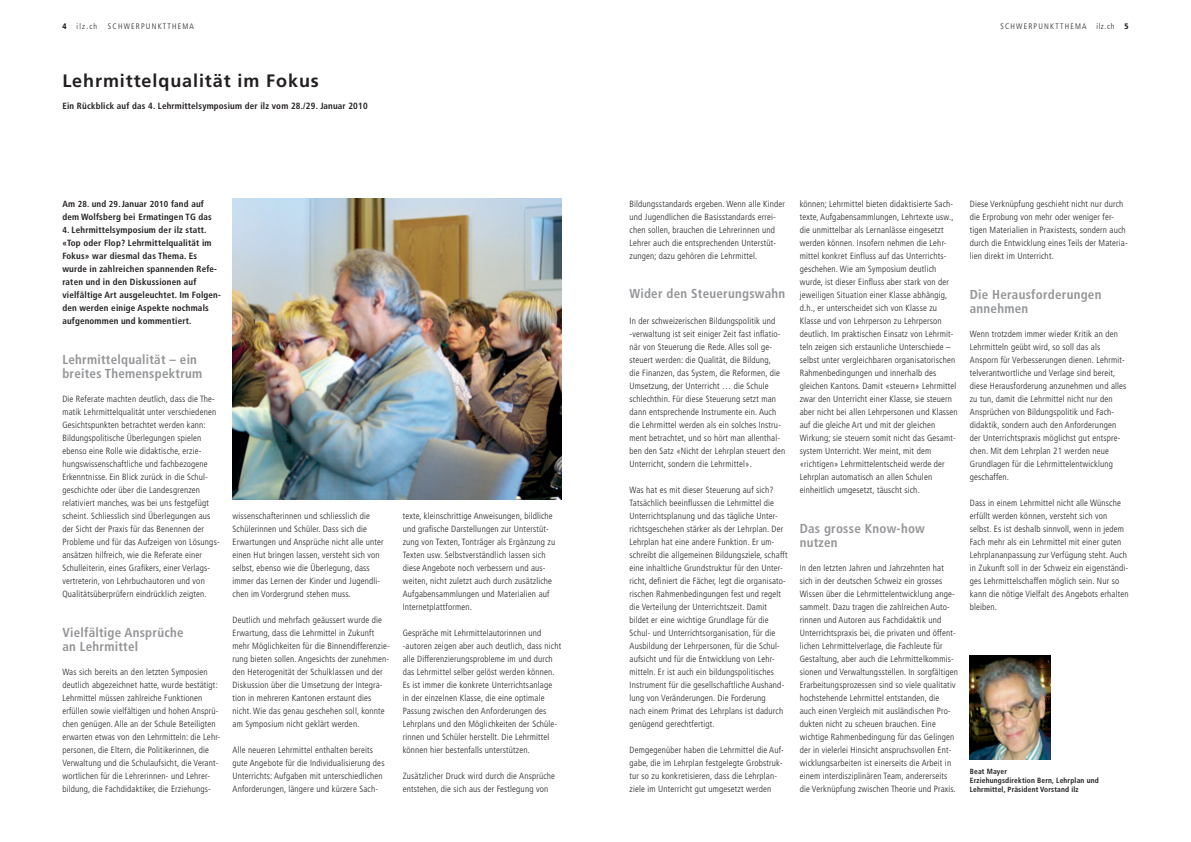
<style>
.page{position:relative;width:1191px;height:842px;background:#fff}
.page>*{position:absolute;margin:0;border:0;box-sizing:border-box;transform-origin:0 0}
.t1{font:700 18px "Frutiger LT Std";letter-spacing:.05em;color:#231f20}
.t2{font:700 condensed 13px/14px "Frutiger LT Std";letter-spacing:.02em;color:#939598}
.t3{font:300 condensed 9px/13px "Frutiger LT Std";letter-spacing:.02em;color:#231f20}
.t4{font:700 condensed 9px/13px "Frutiger LT Std";letter-spacing:.02em;color:#231f20}
.t5{font:300 condensed 8px "Frutiger LT Std";letter-spacing:.15em;color:#231f20}
.t6{font:900 condensed 8px "Frutiger LT Std";color:#231f20}
.t7{font:700 condensed 7.5px/9px "Frutiger LT Std";letter-spacing:.02em;color:#231f20}
.s1{font-weight:900}
.s2{font-size:8.7px}
</style>
<div class="page">
<img style="left:232px;top:198px;width:329px;height:301px">
<img style="left:969px;top:655px;width:81px;height:104px">
<p class="t6" style="left:62px;top:23px;width:6px">4</p>
<p class="t5" style="left:77px;top:23px;width:22px">ilz.ch</p>
<p class="t5" style="left:108px;top:23px;width:88px">SCHWERPUNKTTHEMA</p>
<p class="t5" style="left:1000px;top:23px;width:130px">SCHWERPUNKTTHEMA ilz.ch <span class="s1">5</span></p>
<h1 class="t1" style="left:62px;top:73px;width:258px">Lehrmittelqualität im Fokus</h1>
<p class="t4" style="left:62px;top:100px;width:307px">Ein Rückblick auf das 4. Lehrmittelsymposium der ilz vom 28./29. Januar 2010</p>
<p class="t4" style="left:62px;top:198px;width:151px">Am <span class="s2">28.</span> und <span class="s2">29.</span> Januar <span class="s2">2010</span> fand auf dem Wolfsberg bei Ermatingen TG das</p>
<p class="t4" style="left:62px;top:224px;width:160px"><span class="s2">4.</span> Lehrmittelsymposium der ilz statt. «Top oder Flop? Lehrmittelqualität im Fokus» war diesmal das Thema. Es wurde in zahlreichen spannenden Refe&shy;raten und in den Diskussionen auf vielfältige Art ausgeleuchtet. Im Folgen&shy;den werden einige Aspekte nochmals aufgenommen und kommentiert.</p>
<h2 class="t2" style="left:62px;top:353px;width:141px">Lehrmittelqualität – ein breites Themenspektrum</h2>
<p class="t3" style="left:62px;top:393px;width:159px">Die Referate machten deutlich, dass die The&shy;matik Lehrmittelqualität unter verschiedenen Gesichtspunkten betrachtet werden kann:<br>Bildungspolitische Überlegungen spielen ebenso eine Rolle wie didaktische, erzie&shy;hungswissenschaftliche und fachbezogene Erkenntnisse. Ein Blick zurück in die Schul&shy;geschichte oder über die Landesgrenzen relativiert manches, was bei uns festgefügt scheint. Schliesslich sind Überlegungen aus der Sicht der Praxis für das Benennen der Probleme und für das Aufzeigen von Lösungs&shy;ansätzen hilfreich, wie die Referate einer Schulleiterin, eines Grafikers, einer Verlags&shy;vertreterin, von Lehrbuchautoren und von Qualitätsüberprüfern eindrücklich zeigten.</p>
<h2 class="t2" style="left:62px;top:626px;width:123px">Vielfältige Ansprüche an Lehrmittel</h2>
<p class="t3" style="left:62px;top:666px;width:159px">Was sich bereits an den letzten Symposien deutlich abgezeichnet hatte, wurde bestätigt:<br>Lehrmittel müssen zahlreiche Funktionen erfüllen sowie vielfältigen und hohen Ansprü&shy;chen genügen. Alle an der Schule Beteiligten erwarten etwas von den Lehrmitteln: die Lehr&shy;personen, die Eltern, die Politikerinnen, die Verwaltung und die Schulaufsicht, die Verant&shy;wortlichen für die Lehrerinnen- und Lehrer&shy;bildung, die Fachdidaktiker, die Erziehungs-</p>
<p class="t3" style="left:232px;top:510px;width:153px">wissenschafterinnen und schliesslich die Schülerinnen und Schüler. Dass sich die Erwartungen und Ansprüche nicht alle unter einen Hut bringen lassen, versteht sich von selbst, ebenso wie die Überlegung, dass immer das Lernen der Kinder und Jugendli&shy;chen im Vordergrund stehen muss.</p>
<p class="t3" style="left:232px;top:614px;width:159px">Deutlich und mehrfach geäussert wurde die Erwartung, dass die Lehrmittel in Zukunft mehr Möglichkeiten für die Binnendifferenzie&shy;rung bieten sollen. Angesichts der zunehmen&shy;den Heterogenität der Schulklassen und der Diskussion über die Umsetzung der Integra&shy;tion in mehreren Kantonen erstaunt dies nicht. Wie das genau geschehen soll, konnte am Symposium nicht geklärt werden.</p>
<p class="t3" style="left:232px;top:744px;width:153px">Alle neueren Lehrmittel enthalten bereits gute Angebote für die Individualisierung des Unterrichts: Aufgaben mit unterschiedlichen Anforderungen, längere und kürzere Sach-</p>
<p class="t3" style="left:403px;top:510px;width:154px">texte, kleinschrittige Anweisungen, bildliche und grafische Darstellungen zur Unterstüt&shy;zung von Texten, Tonträger als Ergänzung zu Texten usw. Selbstverständlich lassen sich diese Angebote noch verbessern und aus&shy;weiten, nicht zuletzt auch durch zusätzliche Aufgabensammlungen und Materialien auf Internetplattformen.</p>
<p class="t3" style="left:403px;top:627px;width:160px">Gespräche mit Lehrmittelautorinnen und -autoren zeigen aber auch deutlich, dass nicht alle Differenzierungsprobleme im und durch das Lehrmittel selber gelöst werden können.<br>Es ist immer die konkrete Unterrichtsanlage<br>in der einzelnen Klasse, die eine optimale Passung zwischen den Anforderungen des Lehrplans und den Möglichkeiten der Schüle&shy;rinnen und Schüler herstellt. Die Lehrmittel können hier bestenfalls unterstützen.</p>
<p class="t3" style="left:403px;top:770px;width:154px">Zusätzlicher Druck wird durch die Ansprüche entstehen, die sich aus der Festlegung von</p>
<p class="t3" style="left:629px;top:198px;width:157px">Bildungsstandards ergeben. Wenn alle Kinder und Jugendlichen die Basisstandards errei&shy;chen sollen, brauchen die Lehrerinnen und Lehrer auch die entsprechenden Unterstüt&shy;zungen; dazu gehören die Lehrmittel.</p>
<h2 class="t2" style="left:629px;top:287px;width:157px">Wider den Steuerungswahn</h2>
<p class="t3" style="left:629px;top:315px;width:157px">In der schweizerischen Bildungspolitik und -verwaltung ist seit einiger Zeit fast inflatio&shy;när von Steuerung die Rede. Alles soll ge&shy;steuert werden: die Qualität, die Bildung,<br>die Finanzen, das System, die Reformen, die Umsetzung, der Unterricht … die Schule schlechthin. Für diese Steuerung setzt man dann entsprechende Instrumente ein. Auch die Lehrmittel werden als ein solches Instru&shy;ment betrachtet, und so hört man allenthal&shy;ben den Satz «Nicht der Lehrplan steuert den Unterricht, sondern die Lehrmittel».</p>
<p class="t3" style="left:629px;top:484px;width:159px">Was hat es mit dieser Steuerung auf sich?<br>Tatsächlich beeinflussen die Lehrmittel die Unterrichtsplanung und das tägliche Unter&shy;richtsgeschehen stärker als der Lehrplan. Der Lehrplan hat eine andere Funktion. Er um&shy;schreibt die allgemeinen Bildungsziele, schafft eine inhaltliche Grundstruktur für den Unter&shy;richt, definiert die Fächer, legt die organisato&shy;rischen Rahmenbedingungen fest und regelt die Verteilung der Unterrichtszeit. Damit bildet er eine wichtige Grundlage für die Schul- und Unterrichtsorganisation, für die Ausbildung der Lehrpersonen, für die Schul&shy;aufsicht und für die Entwicklung von Lehr&shy;mitteln. Er ist auch ein bildungspolitisches Instrument für die gesellschaftliche Aushand&shy;lung von Veränderungen. Die Forderung<br>nach einem Primat des Lehrplans ist dadurch genügend gerechtfertigt.</p>
<p class="t3" style="left:629px;top:744px;width:156px">Demgegenüber haben die Lehrmittel die Auf&shy;gabe, die im Lehrplan festgelegte Grobstruk&shy;tur so zu konkretisieren, dass die Lehrplan&shy;ziele im Unterricht gut umgesetzt werden</p>
<p class="t3" style="left:799px;top:198px;width:160px">können; Lehrmittel bieten didaktisierte Sach&shy;texte, Aufgabensammlungen, Lehrtexte usw., die unmittelbar als Lernanlässe eingesetzt werden können. Insofern nehmen die Lehr&shy;mittel konkret Einfluss auf das Unterrichts&shy;geschehen. Wie am Symposium deutlich wurde, ist dieser Einfluss aber stark von der jeweiligen Situation einer Klasse abhängig, d.h., er unterscheidet sich von Klasse zu Klasse und von Lehrperson zu Lehrperson deutlich. Im praktischen Einsatz von Lehrmit&shy;teln zeigen sich erstaunliche Unterschiede – selbst unter vergleichbaren organisatorischen Rahmenbedingungen und innerhalb des gleichen Kantons. Damit «steuern» Lehrmittel zwar den Unterricht einer Klasse, sie steuern aber nicht bei allen Lehrpersonen und Klassen auf die gleiche Art und mit der gleichen Wirkung; sie steuern somit nicht das Gesamt&shy;system Unterricht. Wer meint, mit dem «richtigen» Lehrmittelentscheid werde der Lehrplan automatisch an allen Schulen einheitlich umgesetzt, täuscht sich.</p>
<h2 class="t2" style="left:799px;top:522px;width:127px">Das grosse Know-how nutzen</h2>
<p class="t3" style="left:799px;top:562px;width:160px">In den letzten Jahren und Jahrzehnten hat sich in der deutschen Schweiz ein grosses Wissen über die Lehrmittelentwicklung ange&shy;sammelt. Dazu tragen die zahlreichen Auto&shy;rinnen und Autoren aus Fachdidaktik und Unterrichtspraxis bei, die privaten und öffent&shy;lichen Lehrmittelverlage, die Fachleute für Gestaltung, aber auch die Lehrmittelkommis&shy;sionen und Verwaltungsstellen. In sorgfältigen Erarbeitungsprozessen sind so viele qualitativ hochstehende Lehrmittel entstanden, die<br>auch einen Vergleich mit ausländischen Pro&shy;dukten nicht zu scheuen brauchen. Eine wichtige Rahmenbedingung für das Gelingen der in vielerlei Hinsicht anspruchsvollen Ent&shy;wicklungsarbeiten ist einerseits die Arbeit in einem interdisziplinären Team, andererseits die Verknüpfung zwischen Theorie und Praxis.</p>
<p class="t3" style="left:969px;top:198px;width:159px">Diese Verknüpfung geschieht nicht nur durch die Erprobung von mehr oder weniger fer&shy;tigen Materialien in Praxistests, sondern auch durch die Entwicklung eines Teils der Materia&shy;lien direkt im Unterricht.</p>
<h2 class="t2" style="left:969px;top:288px;width:133px">Die Herausforderungen annehmen</h2>
<p class="t3" style="left:969px;top:328px;width:158px">Wenn trotzdem immer wieder Kritik an den Lehrmitteln geübt wird, so soll das als Ansporn für Verbesserungen dienen. Lehrmit&shy;telverantwortliche und Verlage sind bereit, diese Herausforderung anzunehmen und alles zu tun, damit die Lehrmittel nicht nur den Ansprüchen von Bildungspolitik und Fach&shy;didaktik, sondern auch den Anforderungen der Unterrichtspraxis möglichst gut entspre&shy;chen. Mit dem Lehrplan 21 werden neue Grundlagen für die Lehrmittelentwicklung geschaffen.</p>
<p class="t3" style="left:969px;top:497px;width:160px">Dass in einem Lehrmittel nicht alle Wünsche erfüllt werden können, versteht sich von selbst. Es ist deshalb sinnvoll, wenn in jedem Fach mehr als ein Lehrmittel mit einer guten Lehrplananpassung zur Verfügung steht. Auch in Zukunft soll in der Schweiz ein eigenständi&shy;ges Lehrmittelschaffen möglich sein. Nur so kann die nötige Vielfalt des Angebots erhalten bleiben.</p>
<p class="t7" style="left:969px;top:767px;width:131px">Beat Mayer<br>Erziehungsdirektion Bern, Lehrplan und<br>Lehrmittel, Präsident Vorstand ilz</p>
</div>
